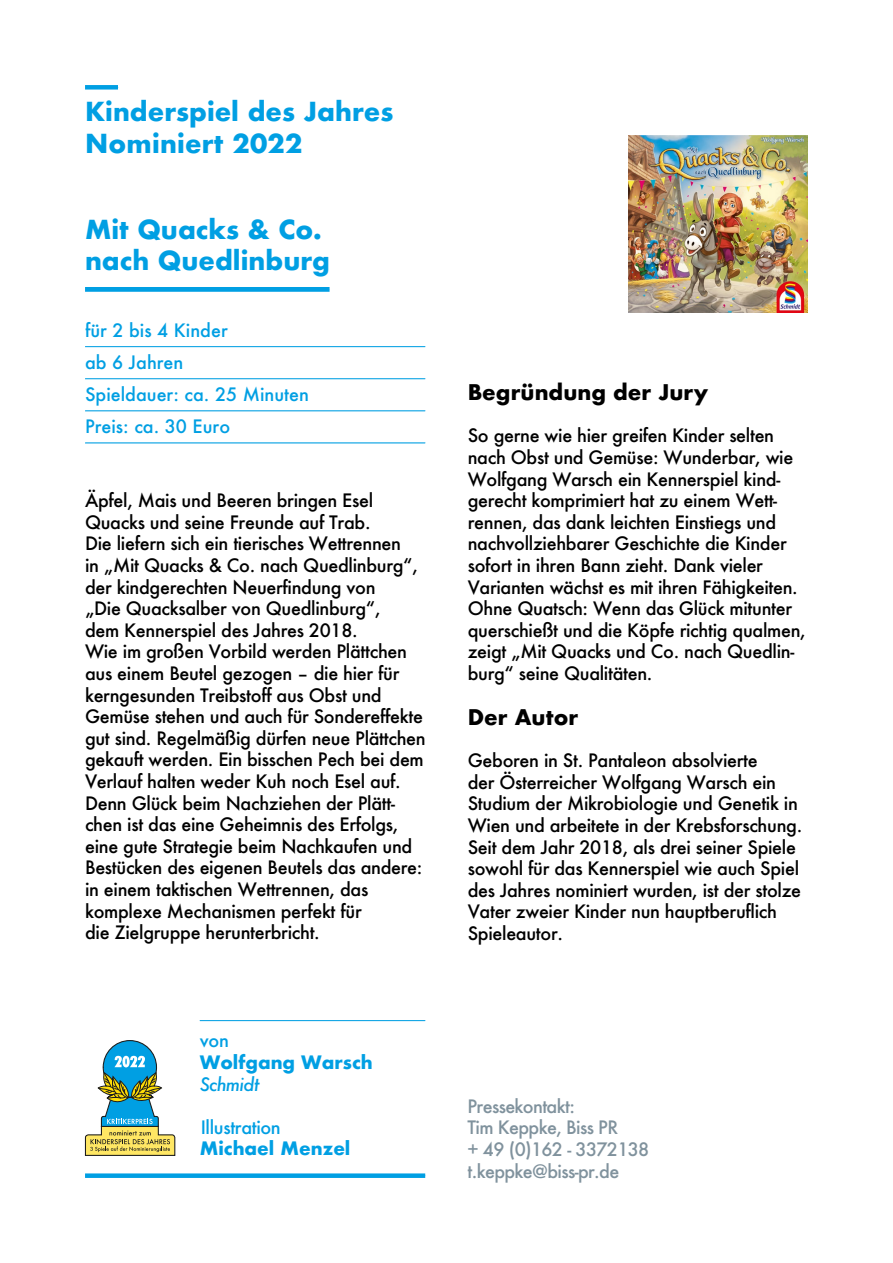
<style>
.page{position:relative;width:893px;height:1263px;background:#fff}
.page>*{position:absolute;margin:0;border:0;box-sizing:border-box;transform-origin:0 0}
.t1{font:700 25.5px/31.5px "Futura";color:#009fe3}
.t2{font:700 21px "Futura";color:#000}
.t3{font:500 18px/21.6px "Futura";letter-spacing:-.02em;color:#000}
.t4{font:500 18px/21.6px "Futura";letter-spacing:-.035em;color:#80929d}
.t5{font:500 18px/32.1px "Futura";color:#009fe3}
.t6{font:700 18px "Futura";color:#009fe3}
.t7{font:500 18px "Futura";letter-spacing:-.02em;color:#009fe3}
.t8{font:italic 500 18px "Futura";letter-spacing:-.035em;color:#009fe3}
</style>
<div class="page">
<div style="left:85px;top:85px;width:33px;height:5px;background:#009fe3"></div>
<hr style="left:85px;top:346px;width:340px;height:1px;background:#009fe3">
<hr style="left:85px;top:378px;width:340px;height:1px;background:#009fe3">
<hr style="left:85px;top:410px;width:340px;height:1px;background:#009fe3">
<hr style="left:85px;top:443px;width:340px;height:1px;background:#009fe3">
<div style="left:85px;top:1173px;width:340px;height:5px;background:#009fe3"></div>
<div style="left:85px;top:287px;width:245px;height:5px;background:#009fe3"></div>
<hr style="left:200px;top:1020px;width:225px;height:1px;background:#009fe3">
<svg style="left:84px;top:1040px;width:92px;height:116px"></svg>
<img style="left:629px;top:136px;width:178px;height:176px">
<h1 class="t1" style="left:85px;top:96px;width:310px">Kinderspiel des Jahres<br>Nominiert 2022</h1>
<h1 class="t1" style="left:85px;top:214px;width:246px;line-height:30.6px">Mit Quacks &amp; Co. nach Quedlinburg</h1>
<p class="t5" style="left:85px;top:314px;width:225px">für 2 bis 4 Kinder<br>ab 6 Jahren<br>Spieldauer: ca. 25 Minuten<br>Preis: ca. 30 Euro</p>
<p class="t3" style="left:85px;top:489px;width:342px">Äpfel, Mais und Beeren bringen Esel Quacks und seine Freunde auf Trab.<br>Die liefern sich ein tierisches Wettrennen<br>in „Mit Quacks &amp; Co. nach Quedlinburg“, der kindgerechten Neuerfindung von<br>„Die Quacksalber von Quedlinburg“,<br>dem Kennerspiel des Jahres 2018.<br>Wie im großen Vorbild werden Plättchen aus einem Beutel gezogen – die hier für kerngesunden Treibstoff aus Obst und Gemüse stehen und auch für Sondereffekte gut sind. Regelmäßig dürfen neue Plättchen gekauft werden. Ein bisschen Pech bei dem Verlauf halten weder Kuh noch Esel auf.<br>Denn Glück beim Nachziehen der Plätt&shy;chen ist das eine Geheimnis des Erfolgs, eine gute Strategie beim Nachkaufen und Bestücken des eigenen Beutels das andere: in einem taktischen Wettrennen, das komplexe Mechanismen perfekt für<br>die Zielgruppe herunterbricht.</p>
<p class="t5" style="left:200px;top:1024px;width:31px">von</p>
<p class="t6" style="left:200px;top:1049px;width:175px">Wolfgang Warsch</p>
<p class="t8" style="left:200px;top:1071px;width:61px">Schmidt</p>
<p class="t7" style="left:201px;top:1115px;width:82px">Illustration</p>
<p class="t6" style="left:200px;top:1135px;width:152px">Michael Menzel</p>
<p class="t2" style="left:468px;top:377px;width:242px">Begründung der Jury</p>
<p class="t3" style="left:468px;top:425px;width:340px">So gerne wie hier greifen Kinder selten nach Obst und Gemüse: Wunderbar, wie Wolfgang Warsch ein Kennerspiel kind&shy;gerecht komprimiert hat zu einem Wett&shy;rennen, das dank leichten Einstiegs und nachvollziehbarer Geschichte die Kinder sofort in ihren Bann zieht. Dank vieler Varianten wächst es mit ihren Fähigkeiten.<br>Ohne Quatsch: Wenn das Glück mitunter querschießt und die Köpfe richtig qualmen, zeigt „Mit Quacks und Co. nach Quedlin&shy;burg“ seine Qualitäten.</p>
<p class="t2" style="left:468px;top:702px;width:112px">Der Autor</p>
<p class="t3" style="left:468px;top:749px;width:336px">Geboren in St. Pantaleon absolvierte<br>der Österreicher Wolfgang Warsch ein Studium der Mikrobiologie und Genetik in Wien und arbeitete in der Krebsforschung.<br>Seit dem Jahr 2018, als drei seiner Spiele sowohl für das Kennerspiel wie auch Spiel des Jahres nominiert wurden, ist der stolze Vater zweier Kinder nun hauptberuflich Spieleautor.</p>
<p class="t4" style="left:468px;top:1095px;width:183px">Pressekontakt:<br>Tim Keppke, Biss PR<br>+ 49 (0)162 - 3372138 t.keppke@biss-pr.de</p>
</div>
